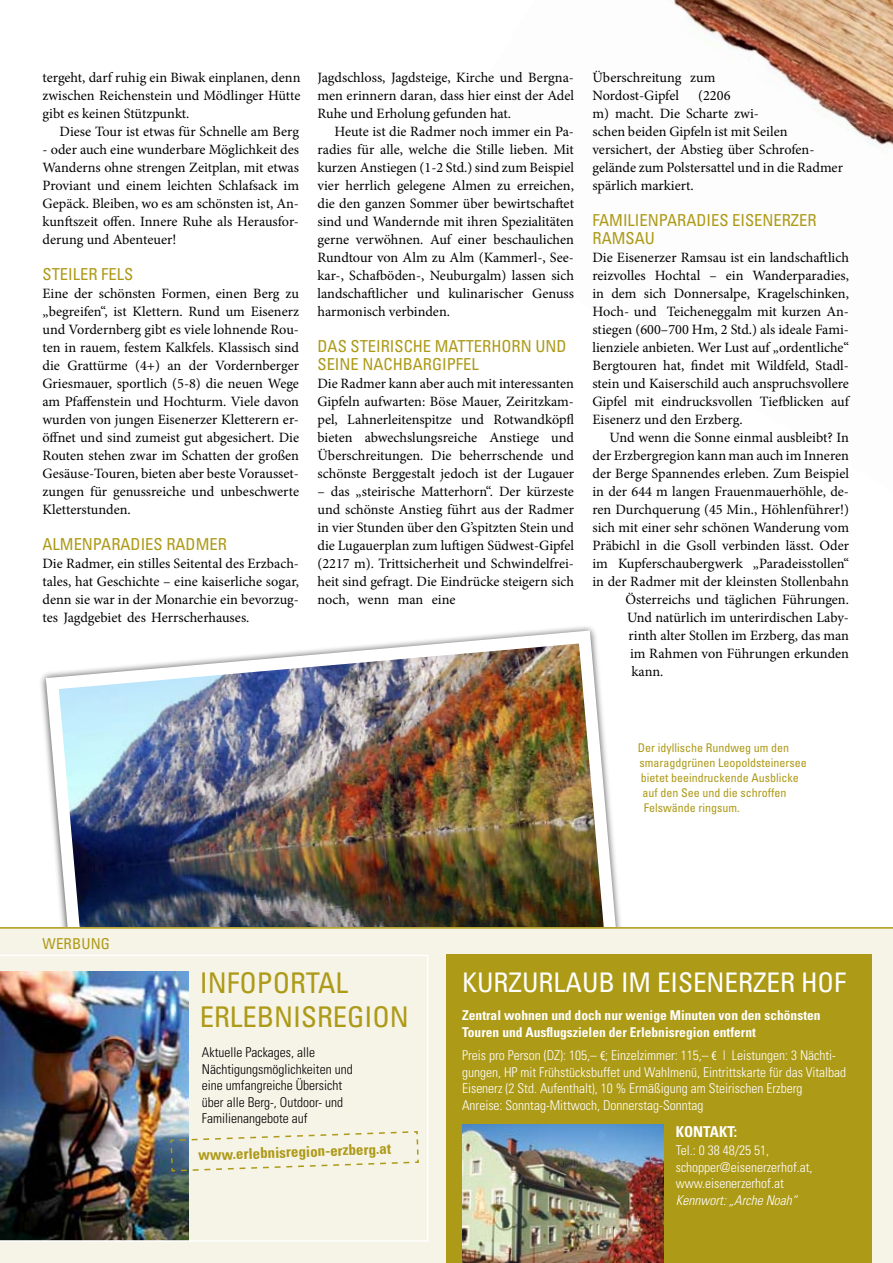
<style>
.page{position:relative;width:893px;height:1263px;background:#fff}
.page>*{position:absolute;margin:0;border:0;box-sizing:border-box;transform-origin:0 0}
.NF_AKTUELL_copy{font:condensed 28.5px/34.2px "Univers";color:#ad9a17}
.NF_AKTUELL_copy-2{font:condensed 27px "Univers";color:#fff}
.zwiti{font:condensed 16.5px/18px "Univers";color:#ad9a17}
.Nachrichten_copy{font:700 condensed 15px "Univers";color:#ad9a17}
.Nachrichten_copy-2{font:700 condensed 15px "Univers";color:#fff}
.NF_AKTUELL_copy-3{font:condensed 15px "Univers";letter-spacing:.01em;color:#ad9a17}
.copy{font:14.25px/18px "Minion Pro";color:#000;text-align:justify}
.copy_mit_einzug{font:14.25px/18px "Minion Pro";color:#000;text-align:justify}
.Nachrichten_copy-3{font:300 condensed 13.5px/16.5px "Univers";color:#fff}
.Nachrichten_copy-4{font:300 condensed 13.5px/16.5px "Univers";color:#000}
.Nachrichten_copy-5{font:700 condensed 13.5px/16.5px "Univers";color:#fff}
.Nachrichten_copy-6{font:italic 300 condensed 13.5px "Univers";color:#fff}
.Bildtext{font:condensed 12px "Univers";color:#ad9a17}
.s1{font-family:"Myriad Pro";font-weight:400}
</style>
<div class="page">
<img style="left:668px;top:0;width:225px;height:150px">
<img style="left:41px;top:626px;width:580px;height:301px">
<div style="left:0;top:927px;width:893px;height:336px;background:#f6f3e7"></div>
<div style="left:446px;top:955px;width:426px;height:308px;background:#ad9a17"></div>
<img style="left:462px;top:1124px;width:201px;height:139px">
<img style="left:0;top:955px;width:428px;height:287px">
<p class="copy_mit_einzug" style="left:43px;top:68px;width:259px">tergeht, darf ruhig ein Biwak einplanen, denn zwischen Reichenstein und Mödlinger Hütte gibt es keinen Stützpunkt.</p>
<p class="copy_mit_einzug" style="left:60px;top:122px;width:241px">Diese Tour ist etwas für Schnelle am Berg</p>
<p class="copy_mit_einzug" style="left:43px;top:140px;width:258px">- oder auch eine wunderbare Möglichkeit des Wanderns ohne strengen Zeitplan, mit etwas Proviant und einem leichten Schlafsack im Gepäck. Bleiben, wo es am schönsten ist, An&shy;kunftszeit offen. Innere Ruhe als Herausfor&shy;derung und Abenteuer!</p>
<p class="zwiti" style="left:43px;top:264px;width:92px">STEILER FELS</p>
<p class="copy" style="left:43px;top:284px;width:258px">Eine der schönsten Formen, einen Berg zu „begreifen“, ist Klettern. Rund um Eisenerz und Vordernberg gibt es viele lohnende Rou&shy;ten in rauem, festem Kalkfels. Klassisch sind die Grattürme (4+) an der Vordernberger Griesmauer, sportlich (5-8) die neuen Wege am Pfaffenstein und Hochturm. Viele davon wurden von jungen Eisenerzer Kletterern er&shy;öffnet und sind zumeist gut abgesichert. Die Routen stehen zwar im Schatten der großen Gesäuse-Touren, bieten aber beste Vorausset&shy;zungen für genussreiche und unbeschwerte Kletterstunden.</p>
<p class="zwiti" style="left:43px;top:534px;width:186px">ALMENPARADIES RADMER</p>
<p class="copy" style="left:43px;top:554px;width:258px">Die Radmer, ein stilles Seitental des Erzbach&shy;tales, hat Geschichte – eine kaiserliche sogar, denn sie war in der Monarchie ein bevorzug&shy;tes Jagdgebiet des Herrscherhauses.</p>
<p class="copy" style="left:317px;top:68px;width:258px">Jagdschloss, Jagdsteige, Kirche und Bergna&shy;men erinnern daran, dass hier einst der Adel Ruhe und Erholung gefunden hat.</p>
<p class="copy_mit_einzug" style="left:317px;top:122px;width:258px;text-indent:17px">Heute ist die Radmer noch immer ein Pa&shy;radies für alle, welche die Stille lieben. Mit kurzen Anstiegen (1-2 Std.) sind zum Beispiel vier herrlich gelegene Almen zu erreichen, die den ganzen Sommer über bewirtschaftet sind und Wandernde mit ihren Spezialitäten gerne verwöhnen. Auf einer beschaulichen Rundtour von Alm zu Alm (Kammerl-, See&shy;kar-, Schafböden-, Neuburgalm) lassen sich landschaftlicher und kulinarischer Genuss harmonisch verbinden.</p>
<p class="zwiti" style="left:317px;top:336px;width:251px">DAS STEIRISCHE MATTERHORN UND<br>SEINE NACHBARGIPFEL</p>
<p class="copy" style="left:317px;top:374px;width:258px">Die Radmer kann aber auch mit interessanten Gipfeln aufwarten: Böse Mauer, Zeiritzkam&shy;pel, Lahnerleitenspitze und Rotwandköpfl bieten abwechslungsreiche Anstiege und Überschreitungen. Die beherrschende und schönste Berggestalt jedoch ist der Lugauer</p>
<p class="copy" style="left:317px;top:482px;width:258px">– das „steirische Matterhorn“. Der kürzeste und schönste Anstieg führt aus der Radmer in vier Stunden über den G’spitzten Stein und die Lugauerplan zum luftigen Südwest-Gipfel (2217 m). Trittsicherheit und Schwindelfrei&shy;heit sind gefragt. Die Eindrücke steigern sich noch, wenn man eine</p>
<p class="copy" style="left:592px;top:68px;width:125px">Überschreitung zum<br>Nordost-Gipfel</p>
<p class="copy" style="left:592px;top:86px;width:252px;text-align:left;text-indent:106px">(2206<br>m) macht. Die Scharte zwi-<br>schen beiden Gipfeln ist mit Seilen versichert, der Abstieg über Schrofen&shy;gelände zum Polstersattel und in die Radmer spärlich markiert.</p>
<p class="zwiti" style="left:592px;top:210px;width:226px">FAMILIENPARADIES EISENERZER<br>RAMSAU</p>
<p class="copy" style="left:592px;top:248px;width:258px">Die Eisenerzer Ramsau ist ein landschaftlich reizvolles Hochtal – ein Wanderparadies, in dem sich Donnersalpe, Kragelschinken, Hoch- und Teicheneggalm mit kurzen An&shy;stiegen (600–700 Hm, 2 Std.) als ideale Fami&shy;lienziele anbieten. Wer Lust auf „ordentliche“ Bergtouren hat, findet mit Wildfeld, Stadl&shy;stein und Kaiserschild auch anspruchsvollere Gipfel mit eindrucksvollen Tiefblicken auf Eisenerz und den Erzberg.</p>
<p class="copy_mit_einzug" style="left:609px;top:428px;width:241px">Und wenn die Sonne einmal ausbleibt? In</p>
<p class="copy_mit_einzug" style="left:592px;top:446px;width:258px">der Erzbergregion kann man auch im Inneren</p>
<p class="copy_mit_einzug" style="left:592px;top:464px;width:258px">der Berge Spannendes erleben. Zum Beispiel</p>
<p class="copy_mit_einzug" style="left:592px;top:482px;width:258px">in der 644 m langen Frauenmauerhöhle, de-</p>
<p class="copy_mit_einzug" style="left:592px;top:500px;width:258px">ren Durchquerung (45 Min., Höhlenführer!)</p>
<p class="copy_mit_einzug" style="left:592px;top:518px;width:258px">sich mit einer sehr schönen Wanderung vom</p>
<p class="copy_mit_einzug" style="left:592px;top:536px;width:258px">Präbichl in die Gsoll verbinden lässt. Oder</p>
<p class="copy_mit_einzug" style="left:592px;top:554px;width:258px">im Kupferschaubergwerk „Paradeisstollen“</p>
<p class="copy_mit_einzug" style="left:592px;top:572px;width:258px">in der Radmer mit der kleinsten Stollenbahn</p>
<p class="copy_mit_einzug" style="left:625px;top:590px;width:225px">Österreichs und täglichen Führungen.</p>
<p class="copy_mit_einzug" style="left:627px;top:608px;width:224px">Und natürlich im unterirdischen Laby-</p>
<p class="copy_mit_einzug" style="left:628px;top:626px;width:222px">rinth alter Stollen im Erzberg, das man</p>
<p class="copy_mit_einzug" style="left:630px;top:644px;width:221px">im Rahmen von Führungen erkunden</p>
<p class="copy_mit_einzug" style="left:631px;top:662px;width:34px">kann.</p>
<p class="Bildtext" style="left:638px;top:740px;width:153px">Der idyllische Rundweg um den</p>
<p class="Bildtext" style="left:639px;top:755px;width:169px">smaragdgrünen Leopoldsteinersee</p>
<p class="Bildtext" style="left:641px;top:770px;width:159px">bietet beeindruckende Ausblicke</p>
<p class="Bildtext" style="left:642px;top:785px;width:145px">auf den See und die schroffen</p>
<p class="Bildtext" style="left:644px;top:800px;width:97px">Felswände ringsum.</p>
<p class="NF_AKTUELL_copy-3" style="left:43px;top:934px;width:69px">WERBUNG</p>
<p class="NF_AKTUELL_copy" style="left:200px;top:965px;width:211px">INFOPORTAL<br>ERLEBNISREGION</p>
<p class="Nachrichten_copy-4" style="left:202px;top:1044px;width:152px">Aktuelle Packages, alle<br>Nächtigungsmöglichkeiten und eine umfangreiche Übersicht über alle Berg-, Outdoor- und<br>Familienangebote auf</p>
<p class="Nachrichten_copy" style="left:198px;top:1146px;width:194px;rotate:-2deg">www.erlebnisregion-erzberg.at</p>
<p class="NF_AKTUELL_copy-2" style="left:462px;top:965px;width:386px">KURZURLAUB IM EISENERZER HOF</p>
<p class="Nachrichten_copy-5" style="left:462px;top:1007px;width:360px">Zentral wohnen und doch nur wenige Minuten von den schönsten<br>Touren und Ausflugszielen der Erlebnisregion entfernt</p>
<p class="Nachrichten_copy-3" style="left:462px;top:1047px;width:386px">Preis pro Person (DZ): 105,– <span class="s1">€</span>; Einzelzimmer: 115,– <span class="s1">€</span> | Leistungen: 3 Nächti&shy;gungen, HP mit Frühstücksbuffet und Wahlmenü, Eintrittskarte für das Vitalbad<br>Eisenerz (2 Std. Aufenthalt), 10 % Ermäßigung am Steirischen Erzberg</p>
<p class="Nachrichten_copy-3" style="left:462px;top:1096px;width:243px">Anreise: Sonntag-Mittwoch, Donnerstag-Sonntag</p>
<p class="Nachrichten_copy-2" style="left:676px;top:1122px;width:63px">KONTAKT:</p>
<p class="Nachrichten_copy-3" style="left:676px;top:1142px;width:95px">Tel.: 0 38 48/25 51,</p>
<p class="Nachrichten_copy-3" style="left:676px;top:1159px;width:138px">schopper@eisenerzerhof.at,</p>
<p class="Nachrichten_copy-3" style="left:676px;top:1175px;width:110px">www.eisenerzerhof.at</p>
<p class="Nachrichten_copy-6" style="left:676px;top:1192px;width:123px">Kennwort: „Arche Noah“</p>
</div>
